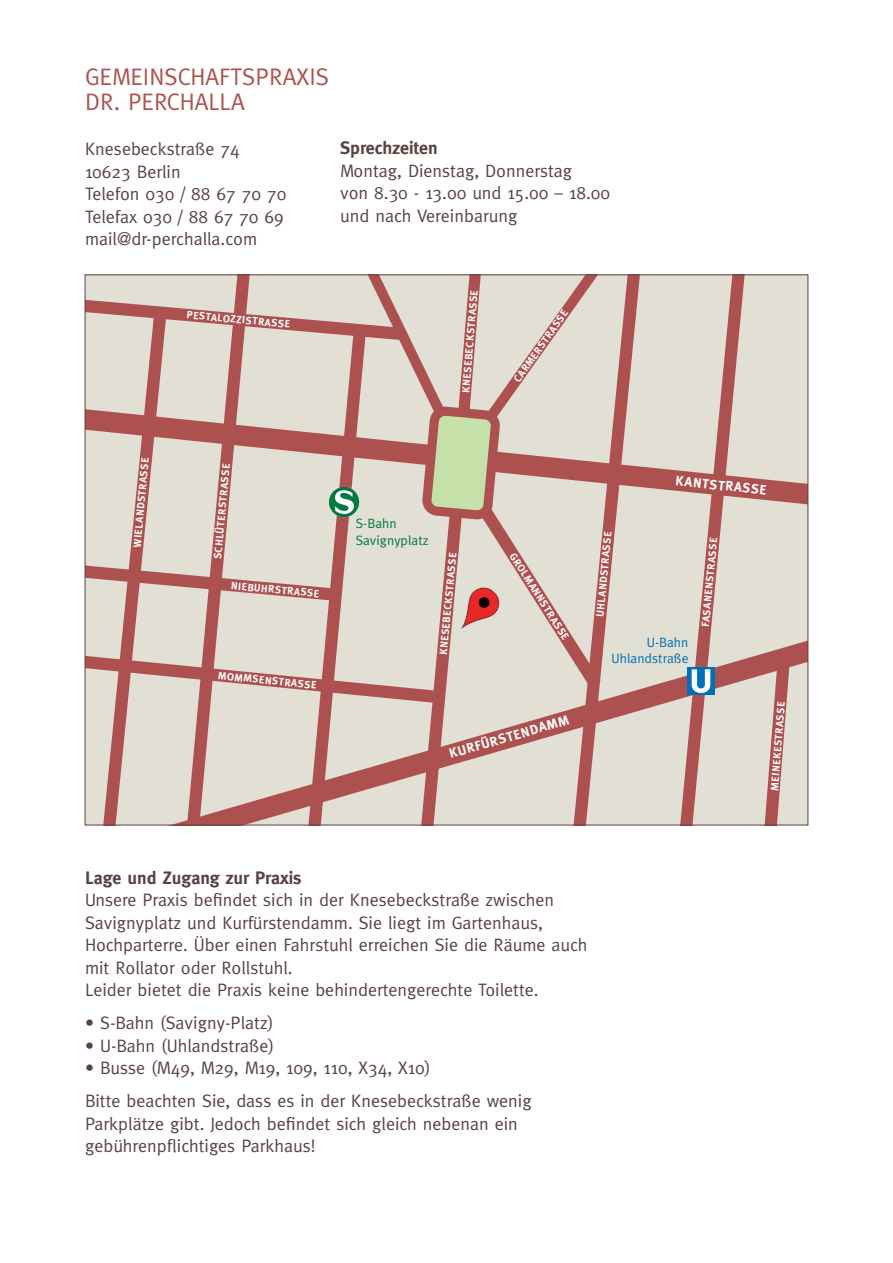
<style>
.page{position:relative;width:893px;height:1263px;background:#fff}
.page>*{position:absolute;margin:0;border:0;box-sizing:border-box;transform-origin:0 0}
.t1{font:24px/25.5px "Meta";color:#ad514e}
.t2{font:18px/22.5px "Meta";color:#5a4242}
.t3{font:700 18px "Meta";color:#5a4242}
.t4{font:700 13.5px "Meta";color:#fff}
.t5{font:13.5px/16.2px "Meta";letter-spacing:.005em;color:#006fb8;text-align:right}
.t6{font:13.5px/16.2px "Meta";letter-spacing:.005em;color:#007a3e}
.t7{font:700 10.5px "Meta";color:#fff}
</style>
<div class="page">
<div style="left:85px;top:275px;width:723px;height:550px;background:#e2dfd4"></div>
<svg style="left:648px;top:467px;width:158px;height:38px"></svg>
<svg style="left:648px;top:641px;width:158px;height:67px"></svg>
<svg style="left:634px;top:276px;width:14px;height:436px"></svg>
<svg style="left:668px;top:276px;width:85px;height:547px"></svg>
<svg style="left:753px;top:646px;width:44px;height:177px"></svg>
<svg style="left:87px;top:276px;width:547px;height:547px"></svg>
<img style="left:328px;top:486px;width:32px;height:32px">
<img style="left:687px;top:668px;width:27px;height:27px">
<img style="left:444px;top:579px;width:64px;height:66px">
<h1 class="t1" style="left:85px;top:63px;width:246px">GEMEINSCHAFTSPRAXIS<br>DR. PERCHALLA</h1>
<p class="t2" style="left:85px;top:137px;width:203px">Knesebeckstraße 74<br>10623 Berlin<br>Telefon 030 / 88 67 70 70<br>Telefax 030 / 88 67 70 69 mail@dr-perchalla.com</p>
<p class="t3" style="left:340px;top:138px;width:99px">Sprechzeiten</p>
<p class="t2" style="left:340px;top:159px;width:271px">Montag, Dienstag, Donnerstag<br>von 8.30 - 13.00 und 15.00 – 18.00 und nach Vereinbarung</p>
<p class="t7" style="left:187px;top:309px;width:105px;rotate:5deg">PESTALOZZISTRASSE</p>
<p class="t7" style="left:459px;top:392px;width:104px;rotate:-85deg">KNESEBECKSTRASSE</p>
<p class="t7" style="left:511px;top:377px;width:87px;rotate:-55deg">CARMERSTRASSE</p>
<p class="t7" style="left:131px;top:547px;width:92px;rotate:-85deg">WIELANDSTRASSE</p>
<p class="t7" style="left:212px;top:558px;width:97px;rotate:-85deg">SCHLÜTERSTRASSE</p>
<p class="t7" style="left:232px;top:579px;width:90px;rotate:5deg">NIEBUHRSTRASSE</p>
<p class="t7" style="left:219px;top:669px;width:100px;rotate:6deg">MOMMSENSTRASSE</p>
<p class="t6" style="left:356px;top:515px;width:74px">S-Bahn<br>Savignyplatz</p>
<p class="t7" style="left:438px;top:655px;width:104px;rotate:-85deg">KNESEBECKSTRASSE</p>
<p class="t7" style="left:517px;top:551px;width:102px;rotate:57deg">GROLMANNSTRASSE</p>
<p class="t4" style="left:447px;top:746px;width:125px;rotate:-16deg">KURFÜRSTENDAMM</p>
<p class="t7" style="left:594px;top:616px;width:87px;rotate:-85deg">UHLANDSTRASSE</p>
<p class="t4" style="left:677px;top:473px;width:93px;rotate:6deg">KANTSTRASSE</p>
<p class="t7" style="left:700px;top:626px;width:91px;rotate:-85deg">FASANENSTRASSE</p>
<p class="t5" style="left:611px;top:634px;width:78px">U-Bahn<br>Uhlandstraße</p>
<p class="t7" style="left:769px;top:790px;width:90px;rotate:-86deg">MEINEKESTRASSE</p>
<p class="t3" style="left:85px;top:867px;width:218px">Lage und Zugang zur Praxis</p>
<p class="t2" style="left:85px;top:889px;width:504px">Unsere Praxis befindet sich in der Knesebeckstraße zwischen Savignyplatz und Kurfürstendamm. Sie liegt im Gartenhaus, Hochparterre. Über einen Fahrstuhl erreichen Sie die Räume auch mit Rollator oder Rollstuhl.<br>Leider bietet die Praxis keine behindertengerechte Toilette.</p>
<p class="t2" style="left:85px;top:1012px;width:190px">• S-Bahn (Savigny-Platz)</p>
<p class="t2" style="left:85px;top:1034px;width:191px">• U-Bahn (Uhlandstraße)</p>
<p class="t2" style="left:85px;top:1051px;width:448px;line-height:33px">• Busse (M49, M29, M19, 109, 110, X34, X10)<br>Bitte beachten Sie, dass es in der Knesebeckstraße wenig</p>
<p class="t2" style="left:85px;top:1112px;width:434px">Parkplätze gibt. Jedoch befindet sich gleich nebenan ein gebührenpflichtiges Parkhaus!</p>
</div>
